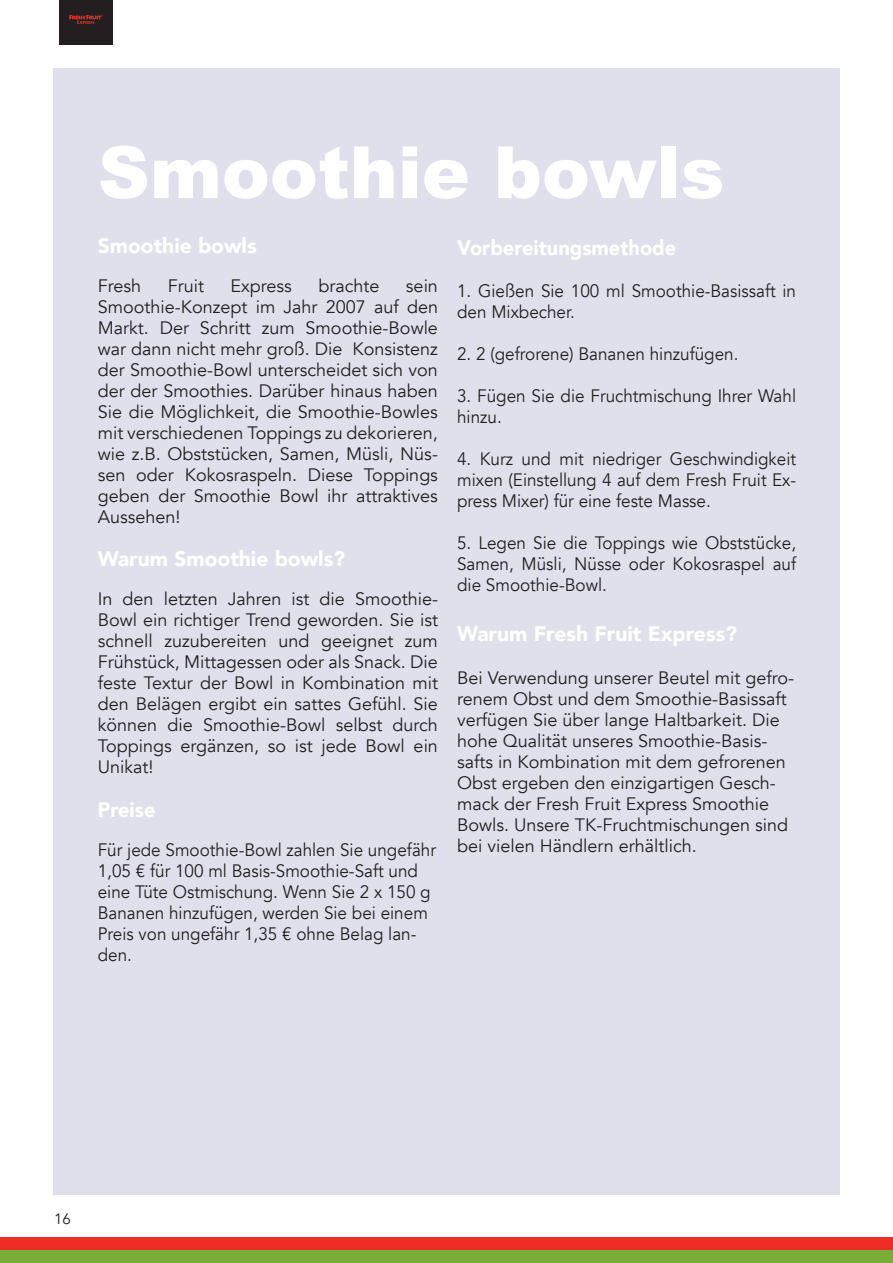
<style>
.page{position:relative;width:893px;height:1263px;background:#fff}
.page>*{position:absolute;margin:0;border:0;box-sizing:border-box;transform-origin:0 0}
.t1{font:900 72px "Arial";color:#fff}
.t2{font:900 21px "Avenir";color:#fff}
.t3{font:900 21px "Avenir";color:#fff;scale:.95 1}
.t4{font:18px/21px "Avenir";color:#231f20;text-align:justify}
.t5{font:18px/21px "Avenir";color:#231f20;scale:.95 1}
.t6{font:15px "Avenir";color:#231f20}
</style>
<div class="page">
<div style="left:60px;top:0;width:53px;height:45px;background:#231f20"></div>
<svg style="left:70px;top:14px;width:33px;height:10px"></svg>
<div style="left:0;top:1250px;width:893px;height:13px;background:#79ad36"></div>
<div style="left:0;top:1237px;width:893px;height:13px;background:#ee2d26"></div>
<div style="left:53px;top:68px;width:787px;height:1127px;background:#dfe0ec"></div>
<h1 class="t1" style="left:98px;top:119px;width:628px">Smoothie bowls</h1>
<p class="t2" style="left:98px;top:232px;width:160px">Smoothie bowls</p>
<p class="t4" style="left:98px;top:276px;width:45px">Fresh</p>
<p class="t4" style="left:168px;top:276px;width:38px">Fruit</p>
<p class="t4" style="left:231px;top:276px;width:63px">Express</p>
<p class="t4" style="left:318px;top:276px;width:62px">brachte</p>
<p class="t4" style="left:98px;top:276px;width:342px;text-indent:308px">sein Smoothie-Konzept im Jahr 2007 auf den Markt. Der Schritt zum Smoothie-Bowle war dann nicht mehr groß. Die Konsistenz der Smoothie-Bowl unterscheidet sich von der der Smoothies. Darüber hinaus haben Sie die Möglichkeit, die Smoothie-Bowles mit verschiedenen Toppings zu dekorieren, wie z.B. Obststücken, Samen, Müsli, Nüs&shy;sen oder Kokosraspeln. Diese Toppings geben der Smoothie Bowl ihr attraktives Aussehen!</p>
<p class="t2" style="left:98px;top:545px;width:249px">Warum Smoothie bowls?</p>
<p class="t4" style="left:98px;top:589px;width:342px">In den letzten Jahren ist die Smoothie-Bowl ein richtiger Trend geworden. Sie ist schnell zuzubereiten und geeignet zum Frühstück, Mittagessen oder als Snack. Die feste Textur der Bowl in Kombination mit den Belägen ergibt ein sattes Gefühl. Sie können die Smoothie-Bowl selbst durch Toppings ergänzen, so ist jede Bowl ein Unikat!</p>
<p class="t3" style="left:98px;top:796px;width:62px">Preise</p>
<p class="t5" style="left:98px;top:839px;width:358px">Für jede Smoothie-Bowl zahlen Sie ungefähr 1,05 € für 100 ml Basis-Smoothie-Saft und eine Tüte Ostmischung. Wenn Sie 2 x 150 g Bananen hinzufügen, werden Sie bei einem Preis von ungefähr 1,35 € ohne Belag lan&shy;den.</p>
<p class="t3" style="left:457px;top:234px;width:232px">Vorbereitungsmethode</p>
<p class="t5" style="left:457px;top:281px;width:358px">1. Gießen Sie 100 ml Smoothie-Basissaft in den Mixbecher.</p>
<p class="t5" style="left:457px;top:344px;width:298px">2. 2 (gefrorene) Bananen hinzufügen.</p>
<p class="t5" style="left:457px;top:386px;width:358px">3. Fügen Sie die Fruchtmischung Ihrer Wahl hinzu.</p>
<p class="t5" style="left:457px;top:449px;width:358px;text-align:justify">4. Kurz und mit niedriger Geschwindigkeit mixen (Einstellung 4 auf dem Fresh Fruit Ex&shy;press Mixer) für eine feste Masse.</p>
<p class="t5" style="left:457px;top:533px;width:358px;text-align:justify">5. Legen Sie die Toppings wie Obststücke, Samen, Müsli, Nüsse oder Kokosraspel auf die Smoothie-Bowl.</p>
<p class="t2" style="left:457px;top:620px;width:282px">Warum Fresh Fruit Express?</p>
<p class="t4" style="left:457px;top:668px;width:338px;text-align:left">Bei Verwendung unserer Beutel mit gefro&shy;renem Obst und dem Smoothie-Basissaft verfügen Sie über lange Haltbarkeit. Die hohe Qualität unseres Smoothie-Basis&shy;safts in Kombination mit dem gefrorenen Obst ergeben den einzigartigen Gesch&shy;mack der Fresh Fruit Express Smoothie Bowls. Unsere TK-Fruchtmischungen sind bei vielen Händlern erhältlich.</p>
<p class="t6" style="left:54px;top:1209px;width:18px">16</p>
</div>
